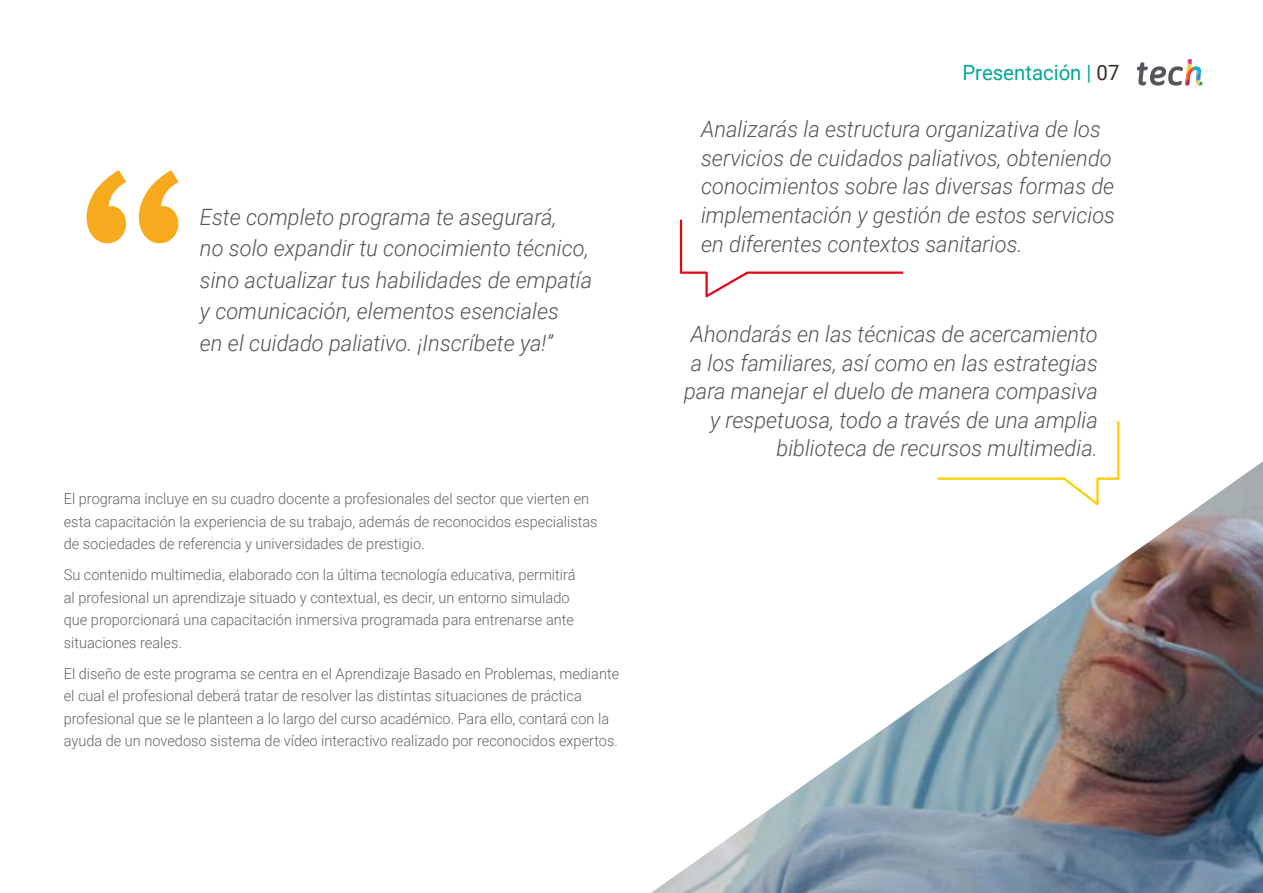
<style>
.page{position:relative;width:1263px;height:893px;background:#fff}
.page>*{position:absolute;margin:0;border:0;box-sizing:border-box;transform-origin:0 0}
.t1{font:italic 300 22.5px/28.5px "Roboto";color:#52555b}
.t2{font:21px "Roboto";color:#00a996}
.t3{font:300 15px/22.5px "Roboto";color:#61646a}
.s1{color:#312e20}
</style>
<div class="page">
<img style="left:651px;top:461px;width:612px;height:432px">
<svg style="left:935px;top:421px;width:185px;height:88px"></svg>
<svg style="left:679px;top:219px;width:225px;height:79px"></svg>
<svg style="left:87px;top:170px;width:92px;height:73px"></svg>
<svg style="left:1137px;top:59px;width:65px;height:27px"></svg>
<h1 class="t1" style="left:200px;top:200px;width:394px;line-height:31.5px">Este completo programa te asegurará,<br>no solo expandir tu conocimiento técnico, sino actualizar tus habilidades de empatía y comunicación, elementos esenciales<br>en el cuidado paliativo. ¡Inscríbete ya!”</h1>
<p class="t3" style="left:64px;top:487px;width:535px">El programa incluye en su cuadro docente a profesionales del sector que vierten en esta capacitación la experiencia de su trabajo, además de reconocidos especialistas de sociedades de referencia y universidades de prestigio.</p>
<p class="t3" style="left:64px;top:563px;width:513px">Su contenido multimedia, elaborado con la última tecnología educativa, permitirá al profesional un aprendizaje situado y contextual, es decir, un entorno simulado que proporcionará una capacitación inmersiva programada para entrenarse ante situaciones reales.</p>
<p class="t3" style="left:64px;top:662px;width:557px">El diseño de este programa se centra en el Aprendizaje Basado en Problemas, mediante el cual el profesional deberá tratar de resolver las distintas situaciones de práctica profesional que se le planteen a lo largo del curso académico. Para ello, contará con la ayuda de un novedoso sistema de vídeo interactivo realizado por reconocidos expertos.</p>
<h2 class="t2" style="left:962px;top:57px;width:159px">Presentación | <span class="s1">07</span></h2>
<h1 class="t1" style="left:701px;top:114px;width:415px">Analizarás la estructura organizativa de los servicios de cuidados paliativos, obteniendo conocimientos sobre las diversas formas de implementación y gestión de estos servicios en diferentes contextos sanitarios.</h1>
<h1 class="t1" style="left:684px;top:319px;width:415px;text-align:right">Ahondarás en las técnicas de acercamiento a los familiares, así como en las estrategias para manejar el duelo de manera compasiva y respetuosa, todo a través de una amplia biblioteca de recursos multimedia.</h1>
</div>
